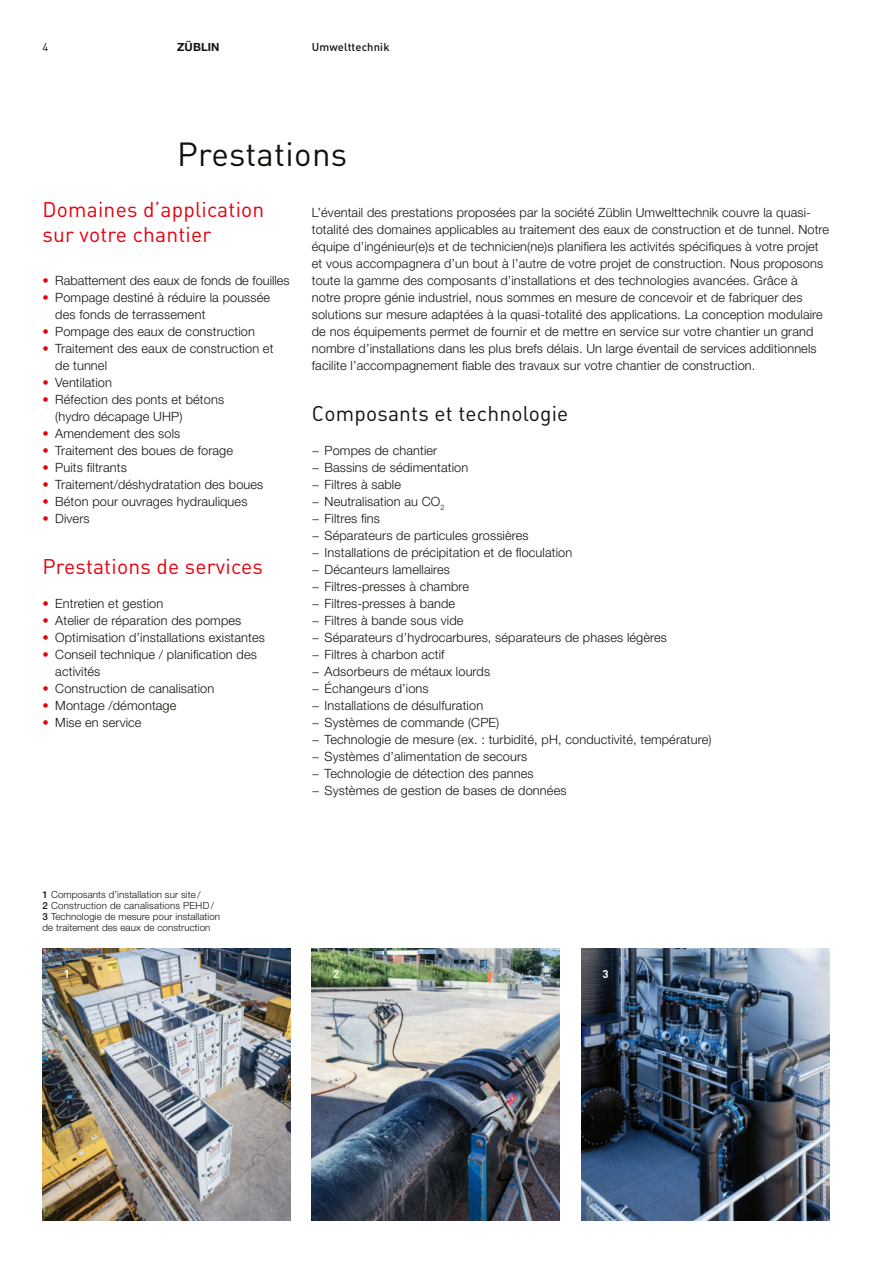
<style>
.page{position:relative;width:893px;height:1263px;background:#fff}
.page>*{position:absolute;margin:0;border:0;box-sizing:border-box;transform-origin:0 0}
.t1{font:33px "DIN Pro";letter-spacing:.01em;color:#12120d}
.t2{font:21px/25.5px "DIN Pro";letter-spacing:.01em;color:#e7000d}
.t3{font:21px "DIN Pro";letter-spacing:.01em;color:#12120d}
.t4{font:300 12.75px/17px "Helvetica Neue LT Pro";letter-spacing:.01em;color:#12120d}
.t5{font:500 11.25px "DIN Pro";letter-spacing:.01em;color:#12120d}
.t6{font:700 11.25px "Helvetica Neue LT Pro";letter-spacing:.01em;color:#12120d}
.t7{font:700 11.25px "DIN Pro";color:#fff}
.t8{font:11.25px "DIN Pro";color:#12120d}
.t9{font:300 9.75px/11.2px "Helvetica Neue LT Pro";letter-spacing:.01em;color:#12120d}
.s1{color:#e7000d}
.s2{font-weight:500}
</style>
<div class="page">
<img style="left:581px;top:948px;width:248px;height:272px">
<img style="left:43px;top:949px;width:248px;height:271px">
<img style="left:312px;top:949px;width:248px;height:271px">
<p class="t8" style="left:43px;top:39px;width:7px">4</p>
<p class="t6" style="left:177px;top:40px;width:44px">ZÜBLIN</p>
<p class="t5" style="left:312px;top:39px;width:79px">Umwelttechnik</p>
<h1 class="t1" style="left:177px;top:131px;width:172px">Prestations</h1>
<h2 class="t2" style="left:43px;top:196px;width:223px">Domaines d’application sur votre chantier</h2>
<p class="t4" style="left:43px;top:272px;width:249px"><span class="s1">•</span> Rabattement des eaux de fonds de fouilles</p>
<p class="t4" style="left:55px;top:289px;width:216px;text-indent:-13px"><span class="s1">•</span> Pompage destiné à réduire la poussée des fonds de terrassement</p>
<p class="t4" style="left:43px;top:323px;width:214px"><span class="s1">•</span> Pompage des eaux de construction</p>
<p class="t4" style="left:55px;top:340px;width:220px;text-indent:-13px"><span class="s1">•</span> Traitement des eaux de construction et de tunnel</p>
<p class="t4" style="left:43px;top:374px;width:71px"><span class="s1">•</span> Ventilation</p>
<p class="t4" style="left:55px;top:391px;width:170px;text-indent:-13px"><span class="s1">•</span> Réfection des ponts et bétons (hydro décapage UHP)</p>
<p class="t4" style="left:43px;top:425px;width:139px"><span class="s1">•</span> Amendement des sols</p>
<p class="t4" style="left:43px;top:442px;width:192px"><span class="s1">•</span> Traitement des boues de forage</p>
<p class="t4" style="left:43px;top:459px;width:86px"><span class="s1">•</span> Puits filtrants</p>
<p class="t4" style="left:43px;top:476px;width:222px"><span class="s1">•</span> Traitement/déshydratation des boues</p>
<p class="t4" style="left:43px;top:493px;width:206px"><span class="s1">•</span> Béton pour ouvrages hydrauliques</p>
<p class="t4" style="left:43px;top:510px;width:49px"><span class="s1">•</span> Divers</p>
<h2 class="t2" style="left:43px;top:553px;width:222px">Prestations de services</h2>
<p class="t4" style="left:43px;top:595px;width:122px"><span class="s1">•</span> Entretien et gestion</p>
<p class="t4" style="left:43px;top:612px;width:200px"><span class="s1">•</span> Atelier de réparation des pompes</p>
<p class="t4" style="left:43px;top:629px;width:224px"><span class="s1">•</span> Optimisation d’installations existantes</p>
<p class="t4" style="left:55px;top:646px;width:203px;text-indent:-13px"><span class="s1">•</span> Conseil technique / planification des activités</p>
<p class="t4" style="left:43px;top:680px;width:173px"><span class="s1">•</span> Construction de canalisation</p>
<p class="t4" style="left:43px;top:697px;width:135px"><span class="s1">•</span> Montage /démontage</p>
<p class="t4" style="left:43px;top:714px;width:101px"><span class="s1">•</span> Mise en service</p>
<p class="t4" style="left:312px;top:204px;width:519px">L’éventail des prestations proposées par la société Züblin Umwelttechnik couvre la quasi&shy;totalité des domaines applicables au traitement des eaux de construction et de tunnel. Notre équipe d’ingénieur(e)s et de technicien(ne)s planifiera les activités spécifiques à votre projet et vous accompagnera d’un bout à l’autre de votre projet de construction. Nous proposons toute la gamme des composants d’installations et des technologies avancées. Grâce à notre propre génie industriel, nous sommes en mesure de concevoir et de fabriquer des solutions sur mesure adaptées à la quasi-totalité des applications. La conception modulaire de nos équipements permet de fournir et de mettre en service sur votre chantier un grand nombre d’installations dans les plus brefs délais. Un large éventail de services additionnels facilite l’accompagnement fiable des travaux sur votre chantier de construction.</p>
<h2 class="t3" style="left:312px;top:399px;width:258px">Composants et technologie</h2>
<p class="t4" style="left:312px;top:442px;width:401px">− Pompes de chantier<br>− Bassins de sédimentation<br>− Filtres à sable<br>− Neutralisation au CO<sub>2<br></sub>− Filtres fins<br>− Séparateurs de particules grossières<br>− Installations de précipitation et de floculation<br>− Décanteurs lamellaires<br>− Filtres-presses à chambre<br>− Filtres-presses à bande<br>− Filtres à bande sous vide<br>− Séparateurs d’hydrocarbures, séparateurs de phases légères<br>− Filtres à charbon actif<br>− Adsorbeurs de métaux lourds<br>− Échangeurs d’ions<br>− Installations de désulfuration<br>− Systèmes de commande (CPE)<br>− Technologie de mesure (ex. : turbidité, pH, conductivité, température) − Systèmes d’alimentation de secours<br>− Technologie de détection des pannes<br>− Systèmes de gestion de bases de données</p>
<p class="t9" style="left:43px;top:888px;width:179px"><span class="s2">1</span> Composants d’installation sur site /<br><span class="s2">2</span> Construction de canalisations PEHD/ <span class="s2">3</span> Technologie de mesure pour installation de traitement des eaux de construction</p>
<p class="t7" style="left:64px;top:966px;width:8px">1</p>
<p class="t7" style="left:333px;top:966px;width:8px">2</p>
<p class="t7" style="left:602px;top:966px;width:8px">3</p>
</div>
